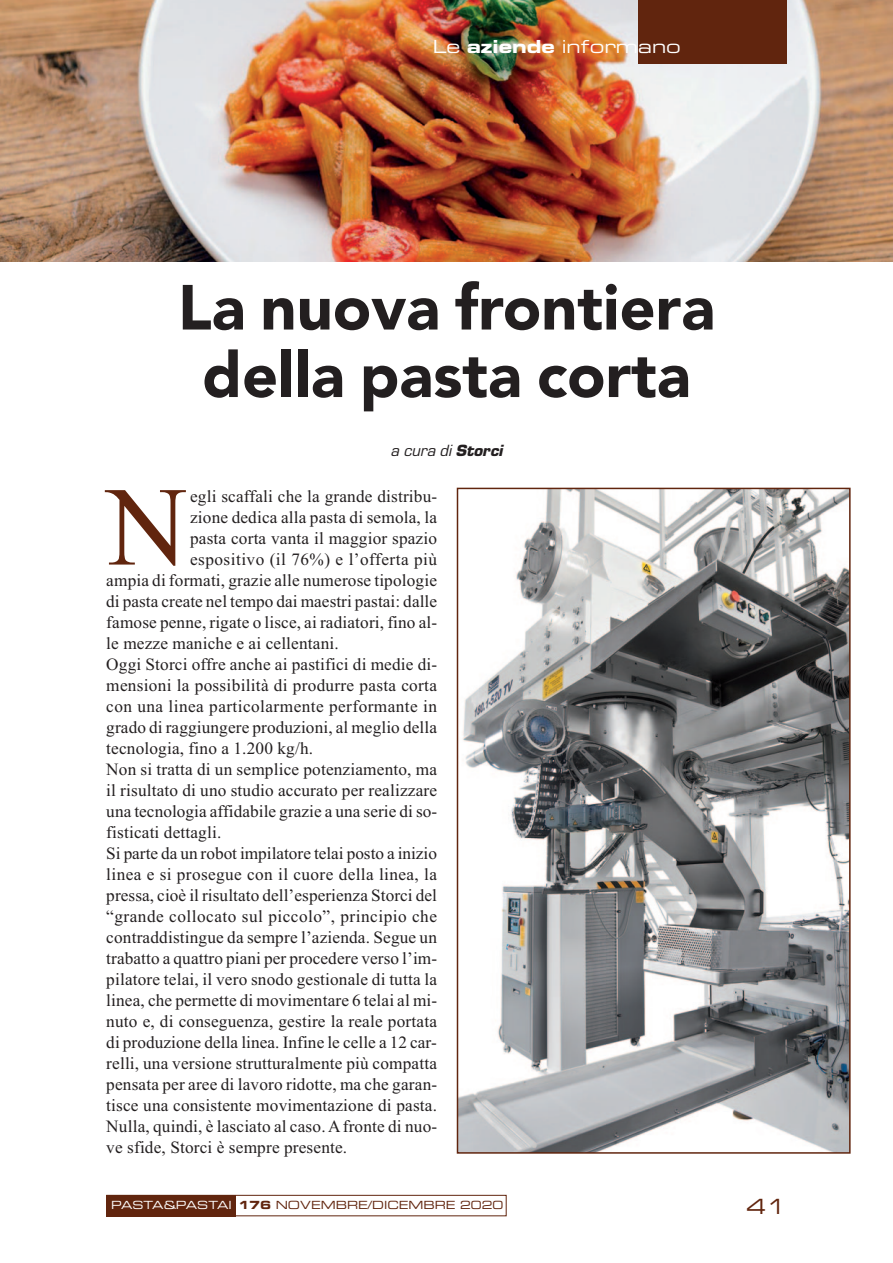
<style>
.page{position:relative;width:893px;height:1263px;background:#fff}
.page>*{position:absolute;margin:0;border:0;box-sizing:border-box;transform-origin:0 0}
.t1{font:112.35px "Times New Roman";color:#61250e}
.t2{font:900 63px "Avenir";color:#231f20}
.t3{font:21px "Eurostile Extended Two";color:#61250e}
.t4{font:18px "Eurostile Extended Two";color:#fff}
.t5{font:17.25px/21px "Times New Roman";letter-spacing:.01em;color:#231f20;text-align:justify}
.t6{font:17.25px "Times New Roman";letter-spacing:.03em;color:#231f20}
.t7{font:italic 15px "Eurostile";color:#231f20}
.t8{font:11.25px "Eurostile Extended Two";color:#61250e}
.t9{font:11.25px "Eurostile Extended Two";color:#fff}
.s1{font-family:"Eurostile Bold Extended Two"}
.s2{font-weight:700}
</style>
<div class="page">
<img style="left:0;top:0;width:893px;height:261px">
<img style="left:460px;top:491px;width:388px;height:660px">
<div style="left:457px;top:488px;width:394px;height:666px;border:2px solid #61250e"></div>
<div style="left:638px;top:0;width:149px;height:64px;background:#61250e"></div>
<div style="left:106px;top:1195px;width:401px;height:21px;border:1px solid #61250e"></div>
<div style="left:106px;top:1195px;width:129px;height:21px;background:#61250e"></div>
<p class="t4" style="left:433px;top:40px;width:250px">Le <span class="s1">aziende</span> informano</p>
<p class="t2" style="left:178px;top:282px;width:539px">La nuova frontiera</p>
<p class="t2" style="left:202px;top:349px;width:490px">della pasta corta</p>
<p class="t7" style="left:391px;top:444px;width:116px">a cura di <span class="s2">Storci</span></p>
<p class="t1" style="left:106px;top:487px;width:83px">N</p>
<p class="t5" style="left:190px;top:487px;width:249px">egli scaffali che la grande distribu-</p>
<p class="t5" style="left:190px;top:508px;width:248px">zione dedica alla pasta di semola, la</p>
<p class="t5" style="left:190px;top:529px;width:248px">pasta corta vanta il maggior spazio</p>
<p class="t6" style="left:190px;top:553px;width:248px">espositivo (il 76%) e l’offerta più</p>
<p class="t5" style="left:106px;top:571px;width:332px">ampia di formati, grazie alle numerose tipologie</p>
<p class="t5" style="left:106px;top:592px;width:332px">di pasta create nel tempo dai maestri pastai: dalle</p>
<p class="t5" style="left:106px;top:613px;width:332px">famose penne, rigate o lisce, ai radiatori, fino al-</p>
<p class="t5" style="left:106px;top:634px;width:234px">le mezze maniche e ai cellentani.</p>
<p class="t5" style="left:106px;top:655px;width:332px">Oggi Storci offre anche ai pastifici di medie di&shy;mensioni la possibilità di produrre pasta corta con una linea particolarmente performante in grado di raggiungere produzioni, al meglio della tecnologia, fino a 1.200 kg/h.</p>
<p class="t5" style="left:106px;top:760px;width:332px">Non si tratta di un semplice potenziamento, ma il risultato di uno studio accurato per realizzare una tecnologia affidabile grazie a una serie di so&shy;fisticati dettagli.</p>
<p class="t5" style="left:106px;top:844px;width:332px">Si parte da un robot impilatore telai posto a inizio linea e si prosegue con il cuore della linea, la pressa, cioè il risultato dell’esperienza Storci del “grande collocato sul piccolo”, principio che contraddistingue da sempre l’azienda. Segue un trabatto a quattro piani per procedere verso l’im&shy;pilatore telai, il vero snodo gestionale di tutta la linea, che permette di movimentare 6 telai al mi&shy;nuto e, di conseguenza, gestire la reale portata di produzione della linea. Infine le celle a 12 car&shy;relli, una versione strutturalmente più compatta pensata per aree di lavoro ridotte, ma che garan&shy;tisce una consistente movimentazione di pasta.<br>Nulla, quindi, è lasciato al caso. A fronte di nuo&shy;ve sfide, Storci è sempre presente.</p>
<p class="t9" style="left:111px;top:1201px;width:122px">PASTA&amp;PASTAI</p>
<p class="t8" style="left:238px;top:1201px;width:267px"><span class="s1">176</span> NOVEMBRE/DICEMBRE 2020</p>
<p class="t3" style="left:746px;top:1199px;width:42px">41</p>
</div>
